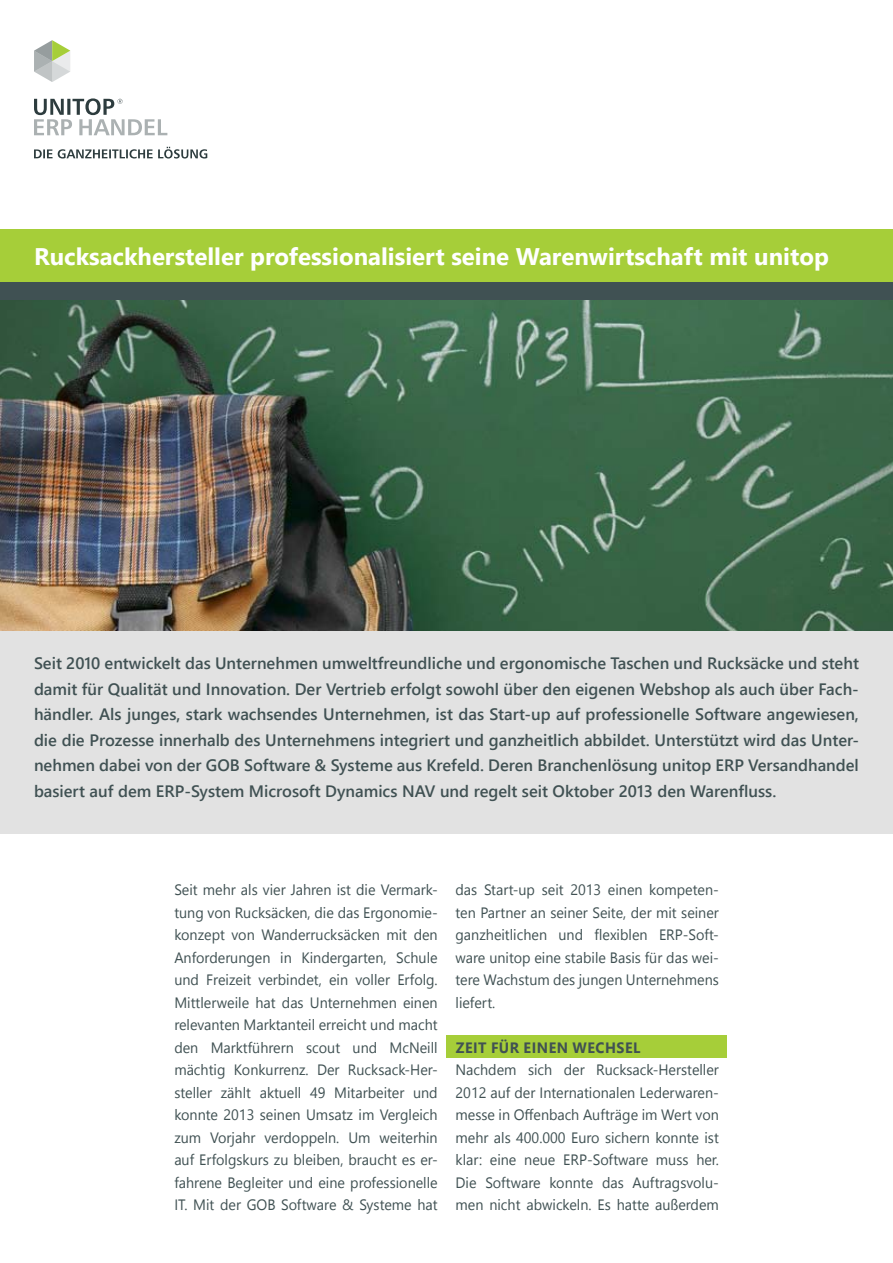
<style>
.page{position:relative;width:893px;height:1263px;background:#fff}
.page>*{position:absolute;margin:0;border:0;box-sizing:border-box;transform-origin:0 0}
.t1{font:700 24px "Segoe UI";color:#fff}
.t2{font:600 16.5px/25.5px "Segoe UI";color:#405153;text-align:justify}
.t3{font:15px/22.5px "Segoe UI";color:#405153;text-align:justify;scale:.96 1}
.t4{font:700 15px "Segoe UI";letter-spacing:.035em;color:#405153;scale:.96 1}
</style>
<div class="page">
<div style="left:0;top:560px;width:893px;height:273px;background:#e2e2e2"></div>
<div style="left:446px;top:1035px;width:281px;height:23px;background:#a6ce39"></div>
<img style="left:0;top:300px;width:893px;height:330px">
<div style="left:0;top:229px;width:893px;height:64px;background:#a6ce39"></div>
<svg style="left:34px;top:40px;width:36px;height:42px"></svg>
<svg style="left:34px;top:147px;width:173px;height:12px"></svg>
<svg style="left:34px;top:98px;width:133px;height:37px"></svg>
<div style="left:0;top:283px;width:893px;height:17px;background:#405153"></div>
<h1 class="t1" style="left:34px;top:239px;width:796px">Rucksackhersteller professionalisiert seine Warenwirtschaft mit unitop</h1>
<p class="t2" style="left:34px;top:650px;width:826px">Seit 2010 entwickelt das Unternehmen umweltfreundliche und ergonomische Taschen und Rucksäcke und steht damit für Qualität und Innovation. Der Vertrieb erfolgt sowohl über den eigenen Webshop als auch über Fach&shy;händler. Als junges, stark wachsendes Unternehmen, ist das Start-up auf professionelle Software angewiesen, die die Prozesse innerhalb des Unternehmens integriert und ganzheitlich abbildet. Unterstützt wird das Unter&shy;nehmen dabei von der GOB Software &amp; Systeme aus Krefeld. Deren Branchenlösung unitop ERP Versandhandel basiert auf dem ERP-System Microsoft Dynamics NAV und regelt seit Oktober 2013 den Warenfluss.</p>
<p class="t3" style="left:174px;top:878px;width:276px">Seit mehr als vier Jahren ist die Vermark&shy;tung von Rucksäcken, die das Ergonomie&shy;konzept von Wanderrucksäcken mit den Anforderungen in Kindergarten, Schule und Freizeit verbindet, ein voller Erfolg.<br>Mittlerweile hat das Unternehmen einen relevanten Marktanteil erreicht und macht den Marktführern scout und McNeill mächtig Konkurrenz. Der Rucksack-Her&shy;steller zählt aktuell 49 Mitarbeiter und konnte 2013 seinen Umsatz im Vergleich zum Vorjahr verdoppeln. Um weiterhin auf Erfolgskurs zu bleiben, braucht es er&shy;fahrene Begleiter und eine professionelle IT. Mit der GOB Software &amp; Systeme hat</p>
<p class="t3" style="left:456px;top:878px;width:276px">das Start-up seit 2013 einen kompeten&shy;ten Partner an seiner Seite, der mit seiner ganzheitlichen und flexiblen ERP-Soft&shy;ware unitop eine stabile Basis für das wei&shy;tere Wachstum des jungen Unternehmens liefert.</p>
<p class="t4" style="left:456px;top:1036px;width:194px">Zeit für einen Wechsel</p>
<p class="t3" style="left:456px;top:1058px;width:276px">Nachdem sich der Rucksack-Hersteller 2012 auf der Internationalen Lederwaren&shy;messe in Offenbach Aufträge im Wert von mehr als 400.000 Euro sichern konnte ist klar: eine neue ERP-Software muss her.<br>Die Software konnte das Auftragsvolu&shy;men nicht abwickeln. Es hatte außerdem</p>
</div>
